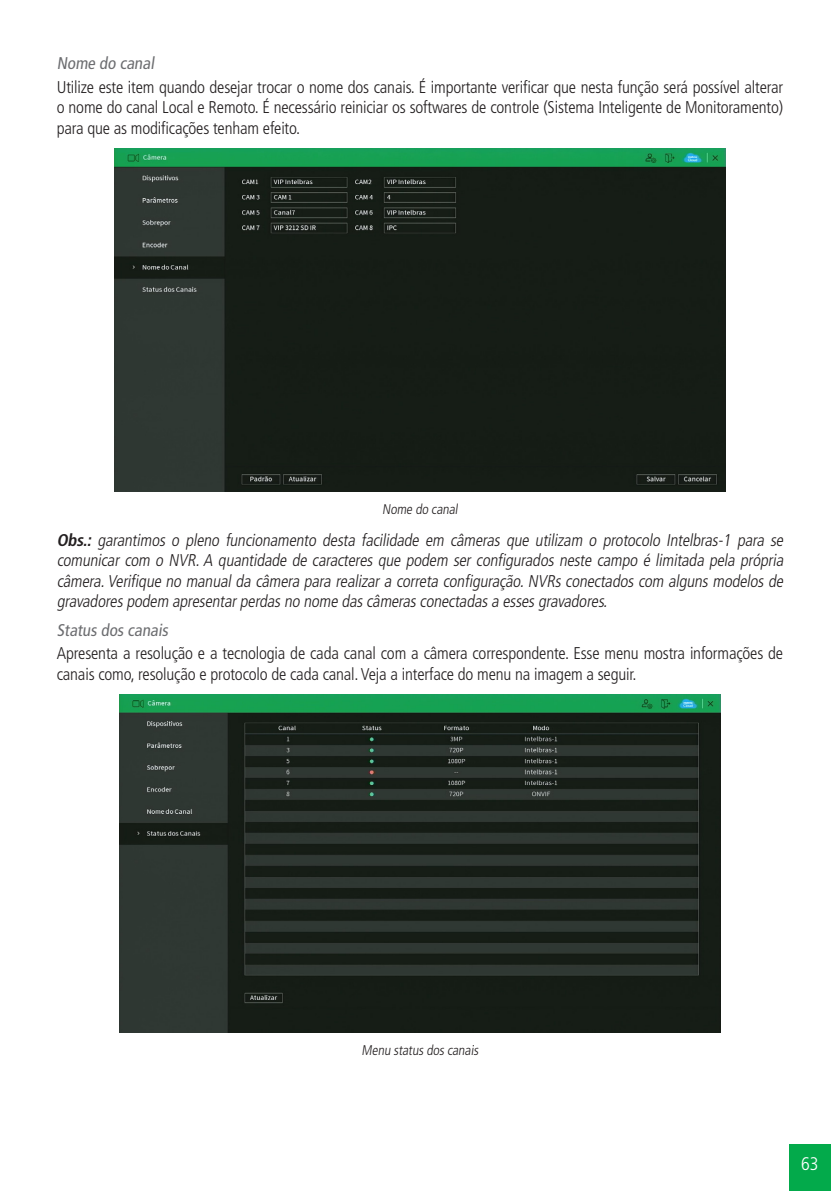
<style>
.page{position:relative;width:840px;height:1191px;background:#fff}
.page>*{position:absolute;margin:0;border:0;box-sizing:border-box;transform-origin:0 0}
.t1{font:300 condensed 18.2px "Frutiger LT Std";color:#fff}
._0__Corpo_de_texto{font:300 condensed 17px/20.4px "Frutiger LT Std";letter-spacing:-.01em;color:#231f20;text-align:justify}
._0__Corpo_de_texto-2{font:italic 300 condensed 17px/20.4px "Frutiger LT Std";color:#231f20;text-align:justify}
._4__Titulo_4{font:condensed 17px "Frutiger LT Std";color:#6c6d70}
._7__Legenda{font:300 condensed 14px "Frutiger LT Std";color:#231f20}
.s1{font-weight:700}
</style>
<div class="page">
<div style="left:788px;top:1144px;width:42px;height:47px;background:#03aa4b"></div>
<img style="left:114px;top:148px;width:611px;height:344px">
<img style="left:119px;top:694px;width:601px;height:338px">
<p class="_4__Titulo_4" style="left:57px;top:54px;width:102px">Nome do canal</p>
<p class="_0__Corpo_de_texto" style="left:57px;top:77px;width:727px">Utilize este item quando desejar trocar o nome dos canais. É importante verificar que nesta função será possível alterar o nome do canal Local e Remoto. É necessário reiniciar os softwares de controle (Sistema Inteligente de Monitoramento) para que as modificações tenham efeito.</p>
<p class="_7__Legenda" style="left:382px;top:501px;width:79px">Nome do canal</p>
<p class="_0__Corpo_de_texto-2" style="left:57px;top:530px;width:730px"><span class="s1">Obs.:</span> garantimos o pleno funcionamento desta facilidade em câmeras que utilizam o protocolo Intelbras-1 para se comunicar com o NVR.A quantidade de caracteres que podem ser configurados neste campo é limitada pela própria câmera.Verifique no manual da câmera para realizar a correta configuração.NVRs conectados com alguns modelos de gravadorespodem apresentarperdasno nome dascâmerasconectadasa essesgravadores.</p>
<p class="_4__Titulo_4" style="left:57px;top:620px;width:116px">Status dos canais</p>
<p class="_0__Corpo_de_texto" style="left:57px;top:643px;width:727px">Apresenta a resolução e a tecnologia de cada canal com a câmera correspondente. Esse menu mostra informações de canais como, resolução e protocolo de cada canal. Veja a interface do menu na imagem a seguir.</p>
<p class="_7__Legenda" style="left:361px;top:1042px;width:120px">Menu status dos canais</p>
<p class="t1" style="left:800px;top:1153px;width:19px">63</p>
</div>
